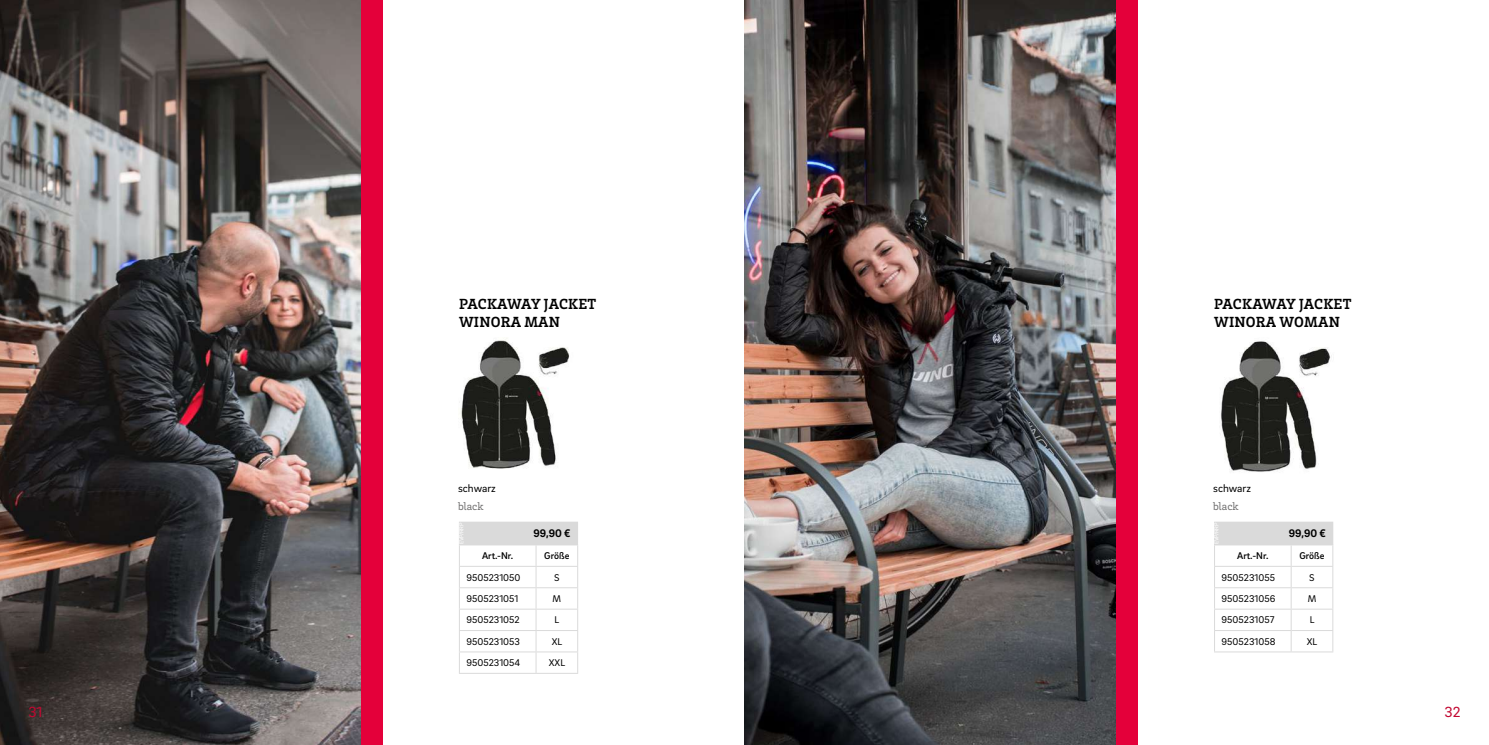
<style>
.page{position:relative;width:1489px;height:745px;background:#fff}
.page>*{position:absolute;margin:0;border:0;box-sizing:border-box;transform-origin:0 0}
.t1{font:700 15px/18px "Brix Slab";letter-spacing:.01em;color:#000}
.t2{font:15px "Brix Sans";color:#c20831}
.t3{font:11.25px "Brix Sans";color:#000}
.t4{font:700 11.25px "Brix Sans";color:#000}
.t5{font:11.25px "Brix Slab";color:#706f6f}
.t6{font:10px "Brix Sans";color:#000}
.t7{font:500 10px "Brix Sans";color:#000}
</style>
<div class="page">
<img style="left:0;top:0;width:361px;height:744px">
<div style="left:361px;top:0;width:22px;height:744px;background:#e4003a"></div>
<hr style="left:459px;top:544px;width:77px;height:1px;background:#dadada">
<hr style="left:536px;top:544px;width:42px;height:1px;background:#dadada">
<hr style="left:459px;top:565px;width:77px;height:1px;background:#dadada">
<hr style="left:536px;top:565px;width:42px;height:1px;background:#dadada">
<hr style="left:459px;top:587px;width:77px;height:1px;background:#dadada">
<hr style="left:536px;top:587px;width:42px;height:1px;background:#dadada">
<hr style="left:459px;top:608px;width:77px;height:1px;background:#dadada">
<hr style="left:536px;top:608px;width:42px;height:1px;background:#dadada">
<hr style="left:459px;top:629px;width:77px;height:1px;background:#dadada">
<hr style="left:536px;top:629px;width:42px;height:1px;background:#dadada">
<hr style="left:459px;top:651px;width:77px;height:1px;background:#dadada">
<hr style="left:536px;top:651px;width:42px;height:1px;background:#dadada">
<svg style="left:535px;top:545px;width:1px;height:127px"></svg>
<hr style="left:459px;top:672px;width:77px;height:1px;background:#dadada">
<hr style="left:536px;top:672px;width:42px;height:1px;background:#dadada">
<div style="left:459px;top:522px;width:118px;height:22px;background:#dadada"></div>
<hr style="left:459px;top:521px;width:119px;height:1px;background:#dadada">
<svg style="left:459px;top:545px;width:1px;height:127px"></svg>
<svg style="left:577px;top:522px;width:1px;height:150px"></svg>
<hr style="left:459px;top:543px;width:119px;height:1px;background:#dadada">
<img style="left:459px;top:338px;width:111px;height:131px">
<img style="left:744px;top:0;width:372px;height:744px">
<div style="left:1116px;top:0;width:21px;height:744px;background:#e4003a"></div>
<hr style="left:1213px;top:544px;width:77px;height:1px;background:#dadada">
<hr style="left:1290px;top:544px;width:43px;height:1px;background:#dadada">
<hr style="left:1213px;top:565px;width:77px;height:1px;background:#dadada">
<hr style="left:1290px;top:565px;width:43px;height:1px;background:#dadada">
<hr style="left:1213px;top:587px;width:77px;height:1px;background:#dadada">
<hr style="left:1290px;top:587px;width:43px;height:1px;background:#dadada">
<hr style="left:1213px;top:608px;width:77px;height:1px;background:#dadada">
<hr style="left:1290px;top:608px;width:43px;height:1px;background:#dadada">
<hr style="left:1213px;top:629px;width:77px;height:1px;background:#dadada">
<hr style="left:1290px;top:629px;width:43px;height:1px;background:#dadada">
<svg style="left:1290px;top:545px;width:1px;height:106px"></svg>
<hr style="left:1213px;top:651px;width:77px;height:1px;background:#dadada">
<hr style="left:1290px;top:651px;width:43px;height:1px;background:#dadada">
<div style="left:1214px;top:522px;width:118px;height:22px;background:#dadada"></div>
<hr style="left:1213px;top:521px;width:120px;height:1px;background:#dadada">
<svg style="left:1332px;top:522px;width:1px;height:129px"></svg>
<hr style="left:1213px;top:543px;width:120px;height:1px;background:#dadada">
<img style="left:1221px;top:341px;width:111px;height:131px">
<h1 class="t1" style="left:459px;top:294px;width:139px">PACKAWAY JACKET<br>WINORA MAN</h1>
<h1 class="t1" style="left:1214px;top:294px;width:139px">PACKAWAY JACKET<br>WINORA WOMAN</h1>
<p class="t3" style="left:458px;top:480px;width:39px">schwarz</p>
<p class="t5" style="left:458px;top:499px;width:27px">black</p>
<p class="t3" style="left:1213px;top:480px;width:39px">schwarz</p>
<p class="t5" style="left:1213px;top:499px;width:27px">black</p>
<p class="t4" style="left:533px;top:526px;width:38px">99,90 €</p>
<p class="t4" style="left:1288px;top:526px;width:38px">99,90 €</p>
<p class="t7" style="left:482px;top:549px;width:33px">Art.-Nr.</p>
<p class="t7" style="left:544px;top:549px;width:27px">Größe</p>
<p class="t6" style="left:466px;top:570px;width:56px">9505231050</p>
<p class="t6" style="left:554px;top:570px;width:7px">S</p>
<p class="t6" style="left:466px;top:592px;width:53px">9505231051</p>
<p class="t6" style="left:552px;top:592px;width:10px">M</p>
<p class="t6" style="left:466px;top:613px;width:55px">9505231052</p>
<p class="t6" style="left:554px;top:613px;width:6px">L</p>
<p class="t6" style="left:466px;top:634px;width:55px">9505231053</p>
<p class="t6" style="left:551px;top:634px;width:12px">XL</p>
<p class="t6" style="left:466px;top:656px;width:55px">9505231054</p>
<p class="t6" style="left:549px;top:656px;width:18px">XXL</p>
<p class="t7" style="left:1237px;top:549px;width:33px">Art.-Nr.</p>
<p class="t7" style="left:1299px;top:549px;width:27px">Größe</p>
<p class="t6" style="left:1221px;top:570px;width:55px">9505231055</p>
<p class="t6" style="left:1309px;top:570px;width:7px">S</p>
<p class="t6" style="left:1221px;top:592px;width:55px">9505231056</p>
<p class="t6" style="left:1307px;top:592px;width:10px">M</p>
<p class="t6" style="left:1221px;top:613px;width:54px">9505231057</p>
<p class="t6" style="left:1309px;top:613px;width:6px">L</p>
<p class="t6" style="left:1221px;top:634px;width:55px">9505231058</p>
<p class="t6" style="left:1306px;top:634px;width:12px">XL</p>
<h1 class="t2" style="left:28px;top:701px;width:16px">31</h1>
<h1 class="t2" style="left:1444px;top:701px;width:18px">32</h1>
</div>
